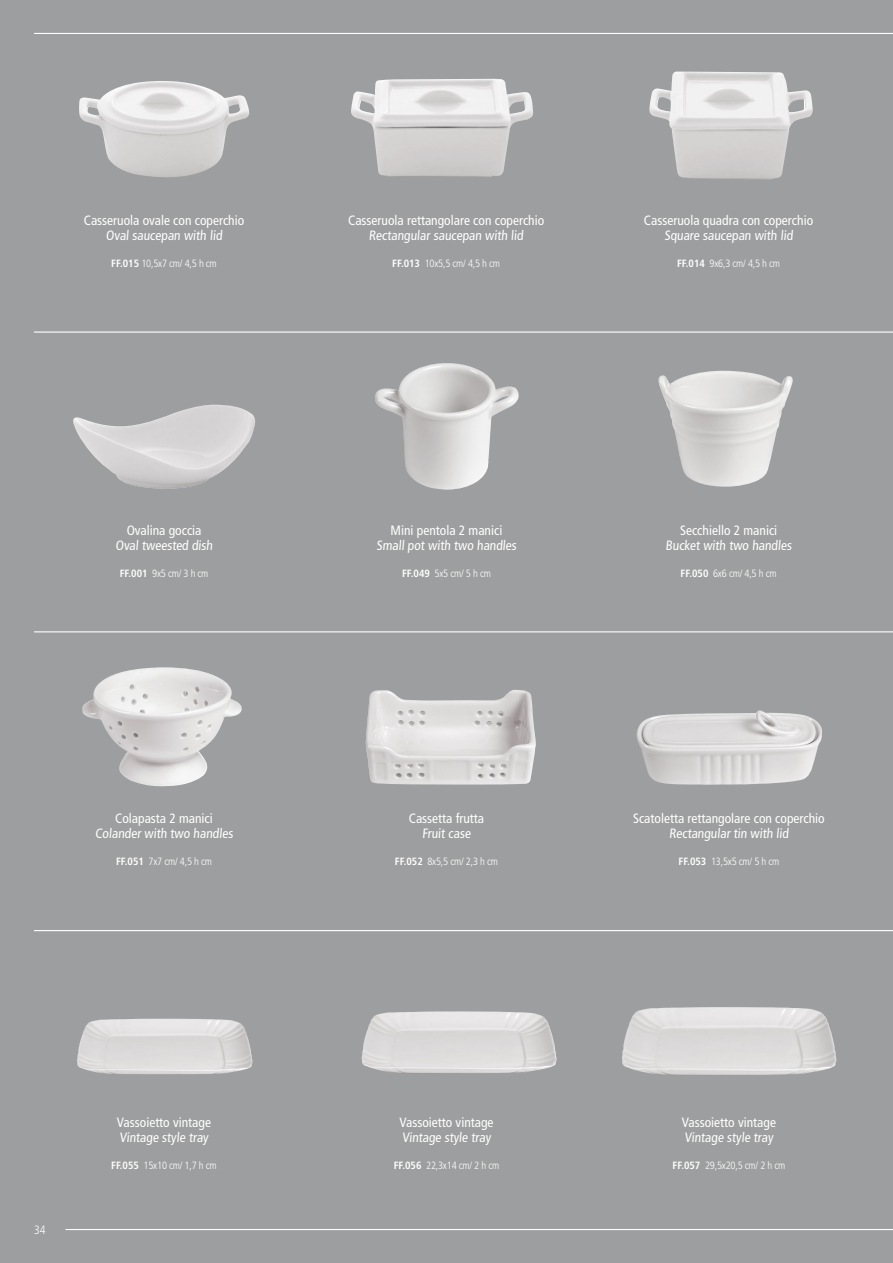
<style>
.page{position:relative;width:893px;height:1263px;background:#9d9e9f}
.page>*{position:absolute;margin:0;border:0;box-sizing:border-box;transform-origin:0 0}
.t1{font:condensed 13.5px/15px "Frutiger";color:#fff;text-align:center}
.t2{font:300 condensed 12px "Frutiger";color:#fff}
.t3{font:300 condensed 10.5px "Frutiger";letter-spacing:-.02em;color:#fff}
.s1{font-weight:700}
</style>
<div class="page">
<hr style="left:34px;top:33px;width:859px;height:1px;background:#fff">
<hr style="left:65px;top:1229px;width:828px;height:1px;background:#fff">
<img style="left:73px;top:405px;width:183px;height:84px">
<img style="left:351px;top:79px;width:182px;height:98px">
<img style="left:649px;top:72px;width:164px;height:107px">
<img style="left:79px;top:81px;width:171px;height:96px">
<img style="left:374px;top:363px;width:145px;height:127px">
<img style="left:658px;top:371px;width:135px;height:116px">
<img style="left:82px;top:667px;width:160px;height:120px">
<img style="left:366px;top:690px;width:170px;height:95px">
<img style="left:637px;top:710px;width:185px;height:75px">
<img style="left:621px;top:1007px;width:215px;height:68px">
<img style="left:361px;top:1011px;width:196px;height:62px">
<img style="left:77px;top:1019px;width:176px;height:56px">
<hr style="left:34px;top:930px;width:859px;height:1px;background:#fff">
<hr style="left:34px;top:631px;width:859px;height:1px;background:#fff">
<hr style="left:34px;top:331px;width:859px;height:2px;background:#fff">
<p class="t1" style="left:84px;top:213px;width:162px">Casseruola ovale con coperchio<br>Oval saucepan with lid</p>
<p class="t3" style="left:111px;top:258px;width:107px"><span class="s1">FF.015</span> 10,5x7 cm/ 4,5 h cm</p>
<p class="t1" style="left:116px;top:522px;width:100px">Ovalina goccia<br>Oval tweested dish</p>
<p class="t3" style="left:120px;top:567px;width:90px"><span class="s1">FF.001</span> 9x5 cm/ 3 h cm</p>
<p class="t1" style="left:95px;top:811px;width:141px">Colapasta 2 manici<br>Colander with two handles</p>
<p class="t3" style="left:116px;top:856px;width:97px"><span class="s1">FF.051</span> 7x7 cm/ 4,5 h cm</p>
<p class="t2" style="left:34px;top:1223px;width:13px">34</p>
<p class="t1" style="left:117px;top:1115px;width:96px;text-align:left">Vassoietto vintage<br>Vintage style tray</p>
<p class="t3" style="left:111px;top:1159px;width:107px"><span class="s1">FF.055</span> 15x10 cm/ 1,7 h cm</p>
<p class="t1" style="left:348px;top:213px;width:198px">Casseruola rettangolare con coperchio<br>Rectangular saucepan with lid</p>
<p class="t3" style="left:392px;top:258px;width:109px"><span class="s1">FF.013</span> 10x5,5 cm/ 4,5 h cm</p>
<p class="t1" style="left:644px;top:213px;width:171px">Casseruola quadra con coperchio<br>Square saucepan with lid</p>
<p class="t3" style="left:677px;top:258px;width:105px"><span class="s1">FF.014</span> 9x6,3 cm/ 4,5 h cm</p>
<p class="t1" style="left:376px;top:522px;width:143px">Mini pentola 2 manici<br>Small pot with two handles</p>
<p class="t3" style="left:402px;top:567px;width:90px"><span class="s1">FF.049</span> 5x5 cm/ 5 h cm</p>
<p class="t1" style="left:409px;top:811px;width:77px">Cassetta frutta<br>Fruit case</p>
<p class="t3" style="left:395px;top:856px;width:105px"><span class="s1">FF.052</span> 8x5,5 cm/ 2,3 h cm</p>
<p class="t1" style="left:399px;top:1115px;width:96px;text-align:left">Vassoietto vintage<br>Vintage style tray</p>
<p class="t3" style="left:394px;top:1159px;width:107px"><span class="s1">FF.056</span> 22,3x14 cm/ 2 h cm</p>
<p class="t1" style="left:665px;top:522px;width:129px">Secchiello 2 manici<br>Bucket with two handles</p>
<p class="t3" style="left:681px;top:567px;width:97px"><span class="s1">FF.050</span> 6x6 cm/ 4,5 h cm</p>
<p class="t1" style="left:633px;top:811px;width:193px">Scatoletta rettangolare con coperchio<br>Rectangular tin with lid</p>
<p class="t3" style="left:678px;top:856px;width:102px"><span class="s1">FF.053</span> 13,5x5 cm/ 5 h cm</p>
<p class="t1" style="left:682px;top:1115px;width:96px;text-align:left">Vassoietto vintage<br>Vintage style tray</p>
<p class="t3" style="left:672px;top:1159px;width:114px"><span class="s1">FF.057</span> 29,5x20,5 cm/ 2 h cm</p>
</div>
